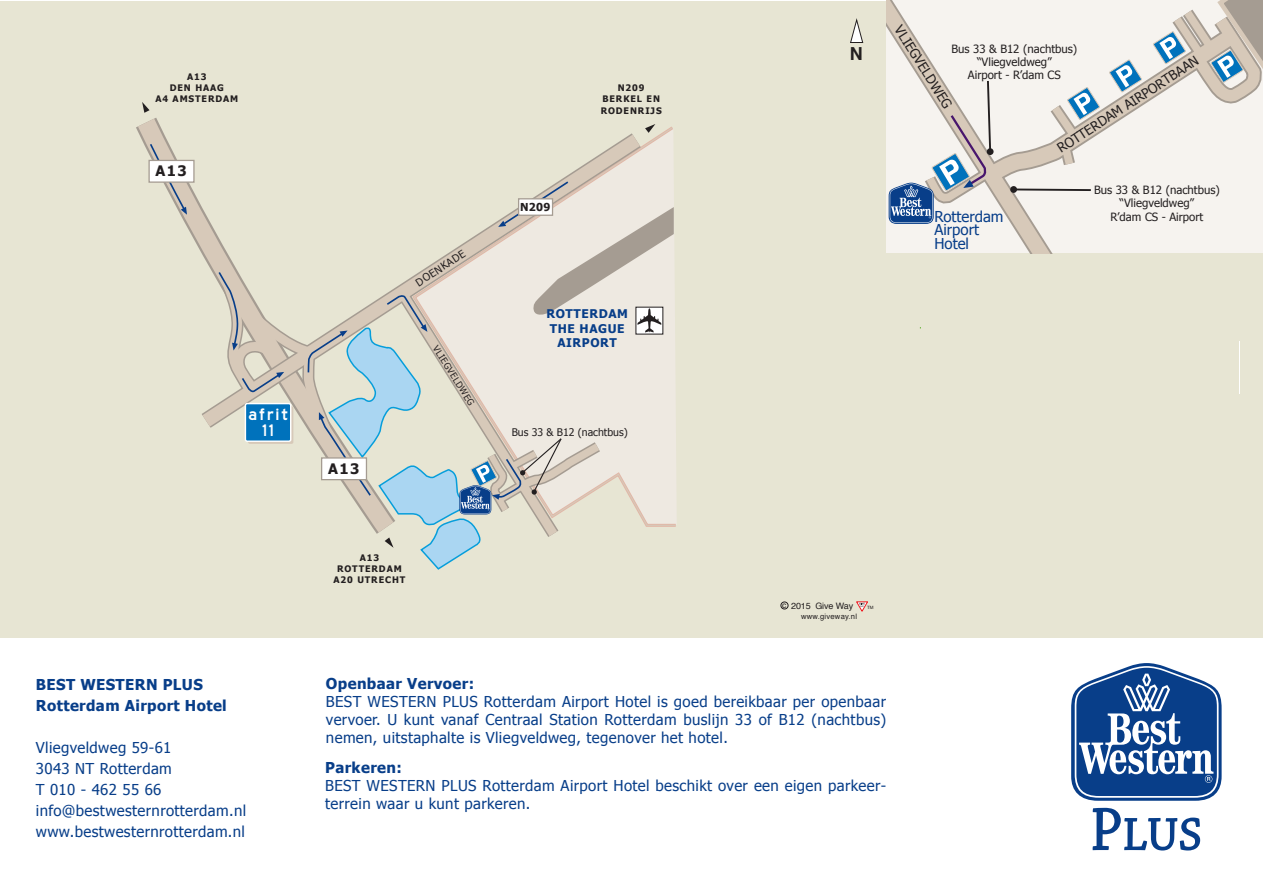
<style>
.page{position:relative;width:1263px;height:893px;background:#fff}
.page>*{position:absolute;margin:0;border:0;box-sizing:border-box;transform-origin:0 0}
.t1{font:700 18px "Helvetica";color:#231f20}
.t2{font:15.9px/15.9px "Anwb Ee VL";color:#fff;text-align:center}
.t3{font:15px/21px "Tahoma";letter-spacing:.025em;color:#083e89}
.t4{font:700 15px/21px "Tahoma";letter-spacing:.025em;color:#083e89}
.t5{font:15px/13.5px "Tahoma";color:#083e89}
.t6{font:700 14.4px "Tahoma";letter-spacing:.1em;color:#231f20}
.t7{font:13.35px "Tahoma";color:#231f20}
.t8{font:700 12px/14.4px "Tahoma";letter-spacing:.05em;color:#083e89;text-align:center}
.t9{font:11.4px/13.4px "Tahoma";color:#231f20;text-align:center}
.t10{font:700 10.95px "Tahoma";color:#231f20}
.t11{font:10.5px "Tahoma";color:#231f20}
.t12{font:700 9px/11.2px "Tahoma";letter-spacing:.1em;color:#231f20;text-align:center}
.t13{font:9px "Tahoma";color:#231f20}
.t14{font:8.85px "Helvetica";letter-spacing:-.015em;color:#231f20}
.t15{font:7.5px "Helvetica";letter-spacing:.025em;color:#231f20}
.t16{font:4.35px "Helvetica";color:#231f20}
.s1{font-size:8.25px}
</style>
<div class="page">
<div style="left:0;top:1px;width:1263px;height:636px;background:#e7e5d3"></div>
<svg style="left:850px;top:18px;width:14px;height:25px"></svg>
<svg style="left:1071px;top:663px;width:150px;height:138px"></svg>
<svg style="left:1092px;top:808px;width:108px;height:42px"></svg>
<hr style="left:1239px;top:341px;width:1px;height:53px;background:#fff">
<div style="left:781px;top:602px;width:7px;height:7px;border:1px solid #231f20;border-radius:50%"></div>
<svg style="left:856px;top:601px;width:12px;height:11px"></svg>
<svg style="left:136px;top:118px;width:47px;height:101px"></svg>
<svg style="left:187px;top:133px;width:468px;height:295px"></svg>
<svg style="left:148px;top:142px;width:39px;height:73px"></svg>
<svg style="left:142px;top:102px;width:8px;height:11px"></svg>
<svg style="left:645px;top:124px;width:10px;height:9px"></svg>
<div style="left:148px;top:160px;width:47px;height:23px;background:#fff;border:1px solid #a59c92"></div>
<div style="left:887px;top:0;width:376px;height:253px;background:#f6f3ef"></div>
<svg style="left:887px;top:0;width:165px;height:253px"></svg>
<svg style="left:977px;top:15px;width:175px;height:174px"></svg>
<svg style="left:1108px;top:59px;width:34px;height:34px"></svg>
<svg style="left:1039px;top:86px;width:61px;height:91px"></svg>
<svg style="left:1152px;top:0;width:111px;height:104px"></svg>
<svg style="left:1016px;top:188px;width:77px;height:4px"></svg>
<div style="left:1010px;top:186px;width:7px;height:7px;background:#231f20;border-radius:50%"></div>
<svg style="left:889px;top:79px;width:114px;height:145px"></svg>
<svg style="left:216px;top:180px;width:458px;height:390px"></svg>
<p class="t12" style="left:155px;top:70px;width:84px">A13<br>DEN HAAG<br>A4 AMSTERDAM</p>
<p class="t6" style="left:155px;top:161px;width:33px">A13</p>
<p class="t2" style="left:248px;top:408px;width:42px">afrit<br>11</p>
<p class="t4" style="left:36px;top:673px;width:192px">BEST WESTERN PLUS<br>Rotterdam Airport Hotel</p>
<p class="t3" style="left:36px;top:736px;width:212px">Vliegveldweg 59-61<br>3043 NT Rotterdam<br>T 010 - 462 55 66 info@bestwesternrotterdam.nl www.bestwesternrotterdam.nl</p>
<p class="t6" style="left:328px;top:459px;width:33px">A13</p>
<p class="t11" style="left:413px;top:277px;width:58px;rotate:-33deg">DOENKADE</p>
<p class="t13" style="left:440px;top:343px;width:71px;rotate:58deg">VLIEGVELDWEG</p>
<p class="t12" style="left:333px;top:551px;width:73px">A13<br>ROTTERDAM<br>A20 UTRECHT</p>
<p class="t10" style="left:520px;top:199px;width:32px">N209</p>
<p class="t12" style="left:601px;top:82px;width:63px">N209<br>BERKEL EN<br>RODENRIJS</p>
<p class="t8" style="left:546px;top:306px;width:83px">ROTTERDAM<br>THE HAGUE<br>AIRPORT</p>
<p class="t11" style="left:512px;top:425px;width:118px">Bus 33 &amp; B12 (nachtbus)</p>
<p class="t1" style="left:850px;top:39px;width:14px">N</p>
<p class="t7" style="left:906px;top:22px;width:96px;rotate:58deg">VLIEGVELDWEG</p>
<p class="t9" style="left:951px;top:42px;width:127px">Bus 33 &amp; B12 (nachtbus) “Vliegveldweg”<br>Airport - R’dam CS</p>
<p class="t7" style="left:1054px;top:142px;width:167px;rotate:-33deg">ROTTERDAM AIRPORTBAAN</p>
<p class="t9" style="left:1094px;top:183px;width:127px">Bus 33 &amp; B12 (nachtbus) “Vliegveldweg”<br>R’dam CS - Airport</p>
<p class="t5" style="left:934px;top:209px;width:71px">Rotterdam<br>Airport<br>Hotel</p>
<p class="t14" style="left:782px;top:599px;width:72px"><span class="s1">c</span> 2015 Give Way</p>
<p class="t16" style="left:867px;top:604px;width:8px">TM</p>
<p class="t15" style="left:801px;top:611px;width:57px">www.giveway.nl</p>
<p class="t4" style="left:326px;top:672px;width:150px">Openbaar Vervoer:</p>
<p class="t3" style="left:326px;top:692px;width:562px;line-height:18px;text-align:justify">BEST WESTERN PLUS Rotterdam Airport Hotel is goed bereikbaar per openbaar vervoer. U kunt vanaf Centraal Station Rotterdam buslijn 33 of B12 (nachtbus) nemen, uitstaphalte is Vliegveldweg, tegenover het hotel.</p>
<p class="t4" style="left:325px;top:756px;width:78px">Parkeren:</p>
<p class="t3" style="left:325px;top:776px;width:563px;line-height:18px">BEST WESTERN PLUS Rotterdam Airport Hotel beschikt over een eigen parkeer&shy;terrein waar u kunt parkeren.</p>
</div>
